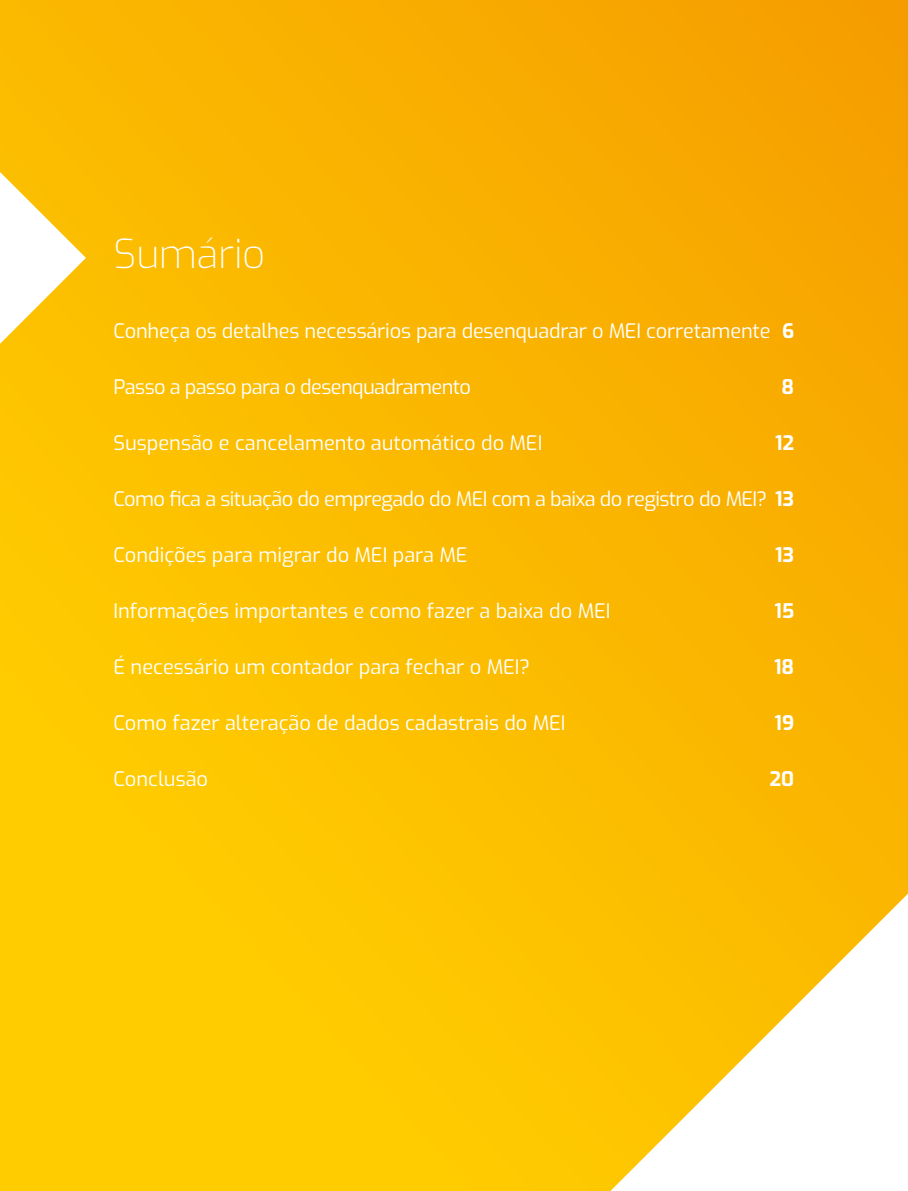
<style>
.page{position:relative;width:908px;height:1191px;background:#fff}
.page>*{position:absolute;margin:0;border:0;box-sizing:border-box;transform-origin:0 0}
.t1{font:200 40px "Exo";letter-spacing:-.01em;color:#fff}
.t2{font:20px "Exo";color:#fff}
.t3{font:20px "Exo";letter-spacing:-.03em;color:#fff}
.t4{font:700 20px "Exo";color:#fff}
.s1{font-weight:700}
</style>
<div class="page">
<div style="left:0;top:0;width:907px;height:1191px;background:linear-gradient(to bottom,#f8aa00,#ffce00)"></div>
<svg style="left:0;top:0;width:1px;height:1191px"></svg>
<svg style="left:0;top:172px;width:86px;height:172px"></svg>
<svg style="left:610px;top:893px;width:297px;height:298px"></svg>
<h1 class="t1" style="left:113px;top:224px;width:153px">Sumário</h1>
<p class="t2" style="left:113px;top:316px;width:682px">Conheça os detalhes necessários para desenquadrar o MEI corretamente <span class="s1">6</span></p>
<p class="t3" style="left:113px;top:372px;width:359px">Passo a passo para o desenquadramento</p>
<p class="t4" style="left:781px;top:372px;width:14px">8</p>
<p class="t2" style="left:113px;top:428px;width:430px">Suspensão e cancelamento automático do MEI</p>
<p class="t4" style="left:774px;top:428px;width:21px">12</p>
<p class="t3" style="left:113px;top:484px;width:681px">Como fica a situação do empregado do MEI com a baixa do registro do MEI? <span class="s1">13</span></p>
<p class="t2" style="left:113px;top:540px;width:355px">Condições para migrar do MEI para ME</p>
<p class="t4" style="left:774px;top:540px;width:21px">13</p>
<p class="t2" style="left:113px;top:596px;width:498px">Informações importantes e como fazer a baixa do MEI</p>
<p class="t4" style="left:774px;top:596px;width:21px">15</p>
<p class="t2" style="left:113px;top:652px;width:418px">É necessário um contador para fechar o MEI?</p>
<p class="t4" style="left:773px;top:652px;width:22px">18</p>
<p class="t2" style="left:113px;top:708px;width:453px">Como fazer alteração de dados cadastrais do MEI</p>
<p class="t4" style="left:774px;top:708px;width:21px">19</p>
<p class="t2" style="left:113px;top:764px;width:96px">Conclusão</p>
<p class="t4" style="left:769px;top:764px;width:26px">20</p>
</div>
